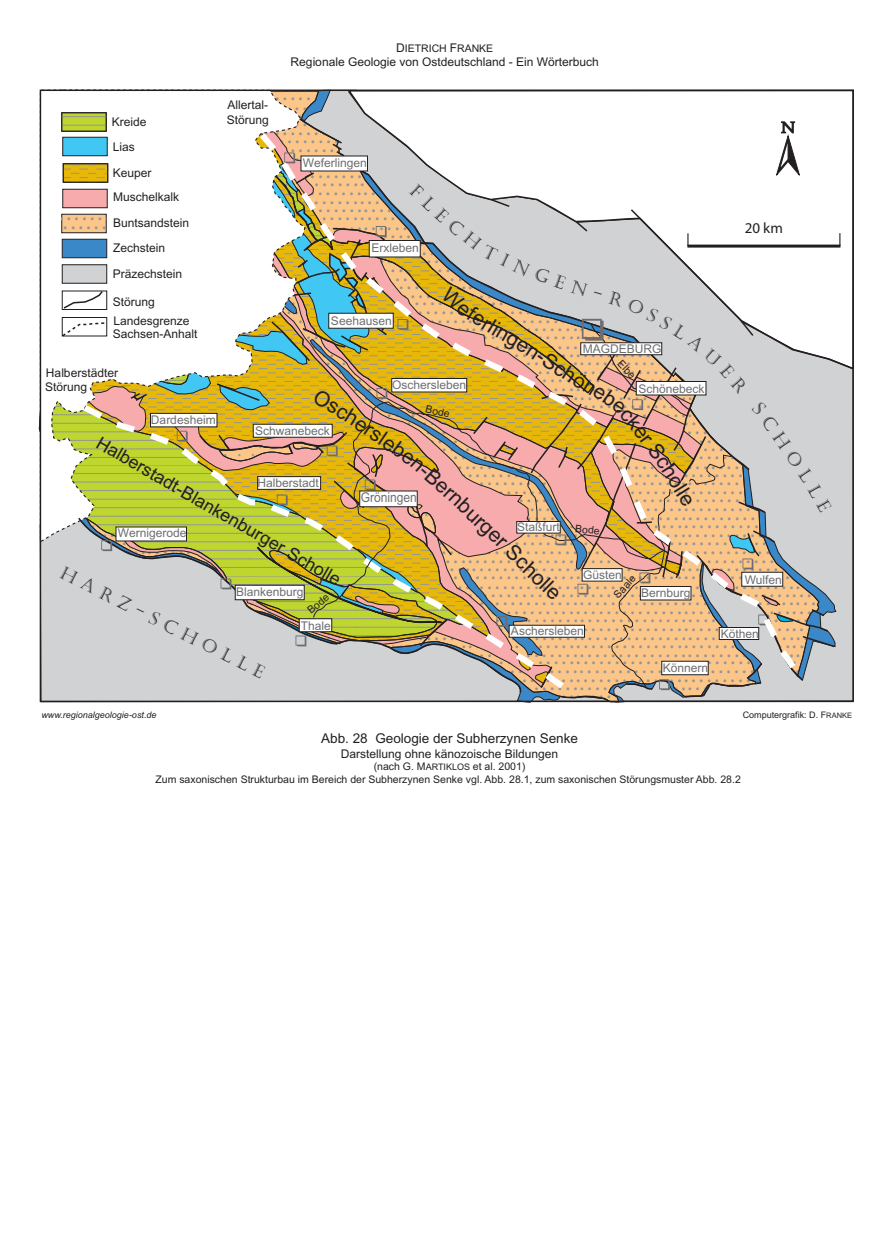
<style>
.page{position:relative;width:888px;height:1260px;background:#fff}
.page>*{position:absolute;margin:0;border:0;box-sizing:border-box;transform-origin:0 0}
.t1{font:21px "Arial";color:#231f20}
.t2{font:18px "Arial";color:#231f20}
.t3{font:18px "Castellar";color:#231f20}
.t4{font:15px "Myriad";color:#231f20}
.t5{font:13.5px "Arial";color:#231f20}
.t6{font:13.5px "Arial";color:#6c6d70;scale:.89 1}
.t7{font:12px/25.7px "Arial";color:#231f20}
.t8{font:12px "Arial";color:#6c6d70}
.t9{font:10.5px/12.8px "Arial";color:#231f20;text-align:center}
.t10{font:italic 9px "Arial";color:#231f20}
.t11{font:9px "Arial";color:#231f20}
.s1{font-size:12px}
.s2{font-size:7.5px}
.s3{font-size:9px}
</style>
<div class="page">
<svg style="left:39px;top:89px;width:22px;height:455px"></svg>
<svg style="left:61px;top:89px;width:793px;height:614px"></svg>
<p class="t7" style="left:227px;top:92px;width:42px">Allertal-</p>
<p class="t9" style="left:396px;top:42px;width:99px"><span class="s1">D</span>IETRICH <span class="s1">F</span>RANKE</p>
<p class="t7" style="left:291px;top:50px;width:310px">Regionale Geologie von Ostdeutschland - Ein Wörterbuch</p>
<p class="t7" style="left:112px;top:109px;width:36px">Kreide</p>
<p class="t7" style="left:227px;top:107px;width:44px">Störung</p>
<p class="t7" style="left:113px;top:134px;width:40px">Lias<br>Keuper</p>
<p class="t7" style="left:113px;top:184px;width:78px">Muschelkalk<br>Buntsandstein<br>Zechstein<br>Präzechstein</p>
<p class="t7" style="left:113px;top:292px;width:78px;line-height:19.5px">Störung<br>Landesgrenze</p>
<p class="t7" style="left:113px;top:321px;width:86px">Sachsen-Anhalt</p>
<p class="t8" style="left:303px;top:156px;width:65px">Weferlingen</p>
<p class="t8" style="left:371px;top:241px;width:49px">Erxleben</p>
<h1 class="t1" style="left:476px;top:302px;width:31px;rotate:32deg">ferl</h1>
<p class="t8" style="left:331px;top:314px;width:62px">Seehausen</p>
<h1 class="t1" style="left:500px;top:317px;width:41px;rotate:30deg">inge</h1>
<p class="t8" style="left:583px;top:342px;width:80px">MAGDEBURG</p>
<h1 class="t1" style="left:535px;top:337px;width:56px;rotate:33deg">n-Sch</h1>
<p class="t9" style="left:624px;top:357px;width:23px;rotate:47deg">Elbe</p>
<p class="t7" style="left:45px;top:366px;width:74px;line-height:14.2px">Halberstädter<br>Störung</p>
<p class="t8" style="left:392px;top:378px;width:76px">Oschersleben</p>
<p class="t8" style="left:638px;top:382px;width:68px">Schönebeck</p>
<h1 class="t1" style="left:322px;top:384px;width:50px;rotate:32deg">Osch</h1>
<p class="t9" style="left:427px;top:402px;width:26px;rotate:14deg">Bode</p>
<p class="t8" style="left:151px;top:413px;width:66px">Dardesheim</p>
<h1 class="t1" style="left:364px;top:411px;width:35px;rotate:34deg">ersl</h1>
<p class="t8" style="left:255px;top:424px;width:76px">Schwanebeck</p>
<h2 class="t2" style="left:103px;top:432px;width:281px;rotate:30deg">Halberstadt-Blankenburger Scholle</h2>
<h1 class="t1" style="left:672px;top:451px;width:56px;rotate:58deg">cholle</h1>
<h1 class="t1" style="left:422px;top:451px;width:53px;rotate:42deg">n-Ber</h1>
<p class="t8" style="left:257px;top:476px;width:63px">Halberstadt</p>
<h1 class="t1" style="left:460px;top:485px;width:67px;rotate:43deg">nburge</h1>
<p class="t6" style="left:361px;top:490px;width:64px">Gröningen</p>
<p class="t8" style="left:517px;top:520px;width:44px">Staßfurt</p>
<p class="t9" style="left:576px;top:522px;width:26px;rotate:7deg">Bode</p>
<p class="t8" style="left:118px;top:526px;width:70px">Wernigerode</p>
<h1 class="t1" style="left:508px;top:531px;width:83px;rotate:44deg">r Scholle</h1>
<h2 class="t3" style="left:67px;top:562px;width:227px;rotate:27deg">Harz-Scholle</h2>
<p class="t8" style="left:583px;top:568px;width:40px">Güsten</p>
<p class="t9" style="left:611px;top:592px;width:28px;rotate:-47deg">Saale</p>
<p class="t8" style="left:236px;top:585px;width:69px">Blankenburg</p>
<p class="t8" style="left:641px;top:586px;width:51px">Bernburg</p>
<p class="t9" style="left:305px;top:607px;width:26px;rotate:-40deg">Bode</p>
<p class="t8" style="left:301px;top:619px;width:32px">Thale</p>
<p class="t8" style="left:511px;top:624px;width:74px">Aschersleben</p>
<p class="t8" style="left:663px;top:661px;width:47px">Könnern</p>
<p class="t10" style="left:41px;top:710px;width:117px">www.regionalgeologie-ost.de</p>
<p class="t4" style="left:745px;top:220px;width:40px">20 km</p>
<h2 class="t3" style="left:774px;top:411px;width:78px;rotate:55deg">chol</h2>
<p class="t8" style="left:745px;top:573px;width:39px">Wulfen</p>
<p class="t8" style="left:721px;top:627px;width:40px">Köthen</p>
<p class="t11" style="left:743px;top:709px;width:111px">Computergrafik: D. F<span class="s2">RANKE</span></p>
<p class="t5" style="left:321px;top:731px;width:258px">Abb. 28 Geologie der Subherzynen Senke</p>
<p class="t7" style="left:341px;top:741px;width:219px">Darstellung ohne känozoische Bildungen</p>
<p class="t9" style="left:155px;top:761px;width:587px">(nach G. M<span class="s3">ARTIKLOS</span> et al. 2001)<br>Zum saxonischen Strukturbau im Bereich der Subherzynen Senke vgl. Abb. 28.1, zum saxonischen Störungsmuster Abb. 28.2</p>
</div>
